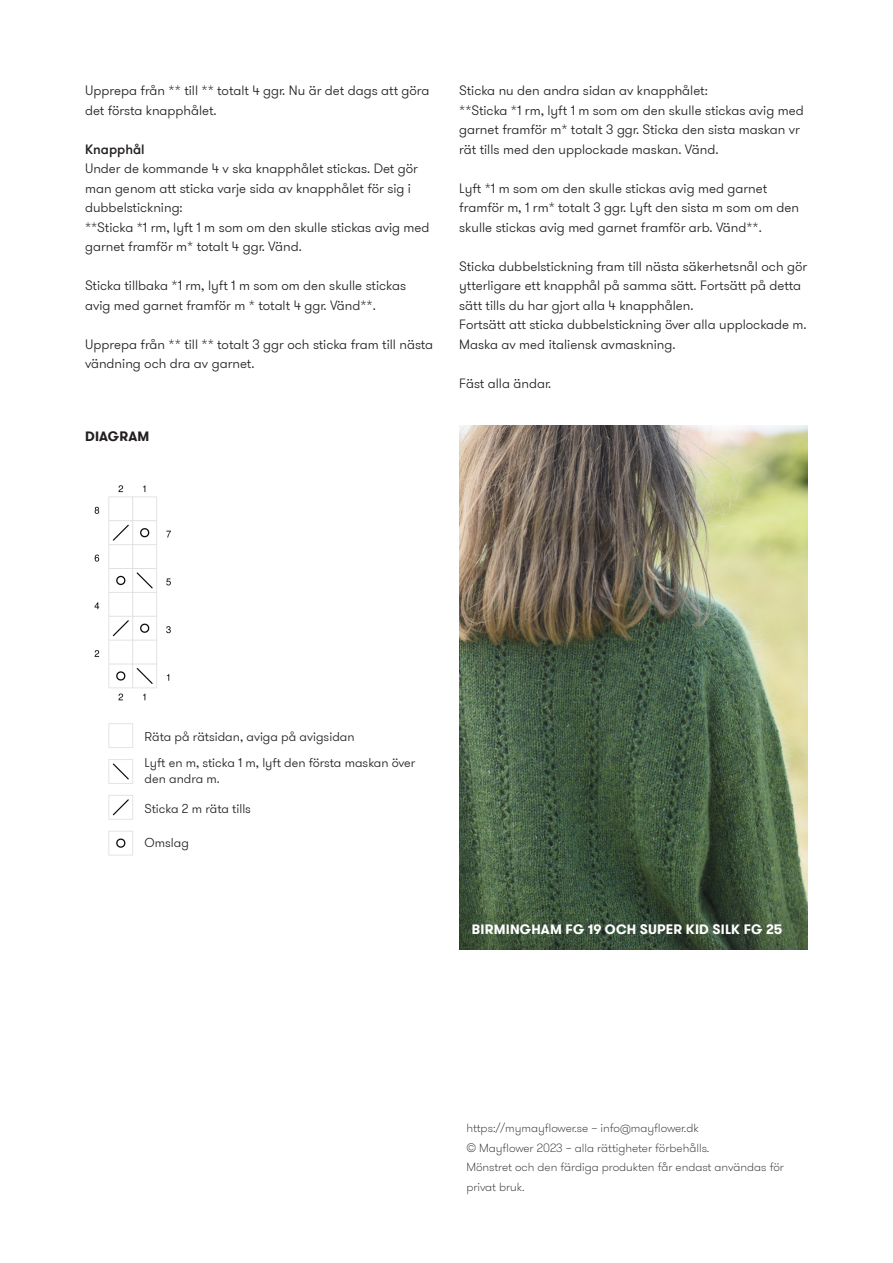
<style>
.page{position:relative;width:893px;height:1263px;background:#fff}
.page>*{position:absolute;margin:0;border:0;box-sizing:border-box;transform-origin:0 0}
.t1{font:300 13.5px/19.5px "GT Walsheim Pro";color:#231f20}
.t2{font:700 13.5px "GT Walsheim Pro";letter-spacing:.015em;color:#fff}
.t3{font:500 13.5px "GT Walsheim Pro";color:#231f20}
.t4{font:700 13.5px "GT Walsheim Pro";letter-spacing:.015em;color:#231f20}
.t5{font:300 12.75px/15.3px "GT Walsheim Pro";color:#231f20}
.t6{font:100 12px/19.5px "GT Walsheim Pro";color:#231f20}
</style>
<div class="page">
<img style="left:94px;top:485px;width:77px;height:371px">
<img style="left:459px;top:426px;width:349px;height:524px">
<div style="left:140px;top:723px;width:310px;height:137px;background:#fff"></div>
<p class="t1" style="left:85px;top:81px;width:346px">Upprepa från ** till ** totalt 4 ggr. Nu är det dags att göra det första knapphålet.</p>
<p class="t3" style="left:85px;top:140px;width:61px">Knapphål</p>
<p class="t1" style="left:85px;top:159px;width:334px">Under de kommande 4 v ska knapphålet stickas. Det gör man genom att sticka varje sida av knapphålet för sig i dubbelstickning:</p>
<p class="t1" style="left:85px;top:218px;width:346px">**Sticka *1 rm, lyft 1 m som om den skulle stickas avig med garnet framför m* totalt 4 ggr. Vänd.</p>
<p class="t1" style="left:85px;top:276px;width:323px">Sticka tillbaka *1 rm, lyft 1 m som om den skulle stickas avig med garnet framför m * totalt 4 ggr. Vänd**.</p>
<p class="t1" style="left:85px;top:335px;width:350px">Upprepa från ** till ** totalt 3 ggr och sticka fram till nästa vändning och dra av garnet.</p>
<p class="t4" style="left:85px;top:427px;width:66px">DIAGRAM</p>
<p class="t1" style="left:459px;top:81px;width:250px">Sticka nu den andra sidan av knapphålet:</p>
<p class="t1" style="left:459px;top:101px;width:346px">**Sticka *1 rm, lyft 1 m som om den skulle stickas avig med garnet framför m* totalt 3 ggr. Sticka den sista maskan vr rät tills med den upplockade maskan. Vänd.</p>
<p class="t1" style="left:459px;top:179px;width:341px">Lyft *1 m som om den skulle stickas avig med garnet framför m, 1 rm* totalt 3 ggr. Lyft den sista m som om den skulle stickas avig med garnet framför arb. Vänd**.</p>
<p class="t1" style="left:459px;top:257px;width:349px">Sticka dubbelstickning fram till nästa säkerhetsnål och gör ytterligare ett knapphål på samma sätt. Fortsätt på detta sätt tills du har gjort alla 4 knapphålen.</p>
<p class="t1" style="left:459px;top:315px;width:349px">Fortsätt att sticka dubbelstickning över alla upplockade m.<br>Maska av med italiensk avmaskning.</p>
<p class="t1" style="left:459px;top:374px;width:93px">Fäst alla ändar.</p>
<p class="t5" style="left:145px;top:730px;width:212px">Räta på rätsidan, aviga på avigsidan</p>
<p class="t5" style="left:145px;top:756px;width:272px">Lyft en m, sticka 1 m, lyft den första maskan över den andra m.</p>
<p class="t5" style="left:145px;top:801px;width:108px">Sticka 2 m räta tills</p>
<p class="t5" style="left:145px;top:835px;width:46px">Omslag</p>
<p class="t2" style="left:472px;top:921px;width:312px">BIRMINGHAM FG 19 OCH SUPER KID SILK FG 25</p>
<p class="t6" style="left:466px;top:1119px;width:234px">https://mymayflower.se – info@mayflower.dk</p>
<p class="t6" style="left:466px;top:1138px;width:245px">© Mayflower 2023 – alla rättigheter förbehålls.</p>
<p class="t6" style="left:466px;top:1158px;width:319px">Mönstret och den färdiga produkten får endast användas för privat bruk.</p>
</div>
